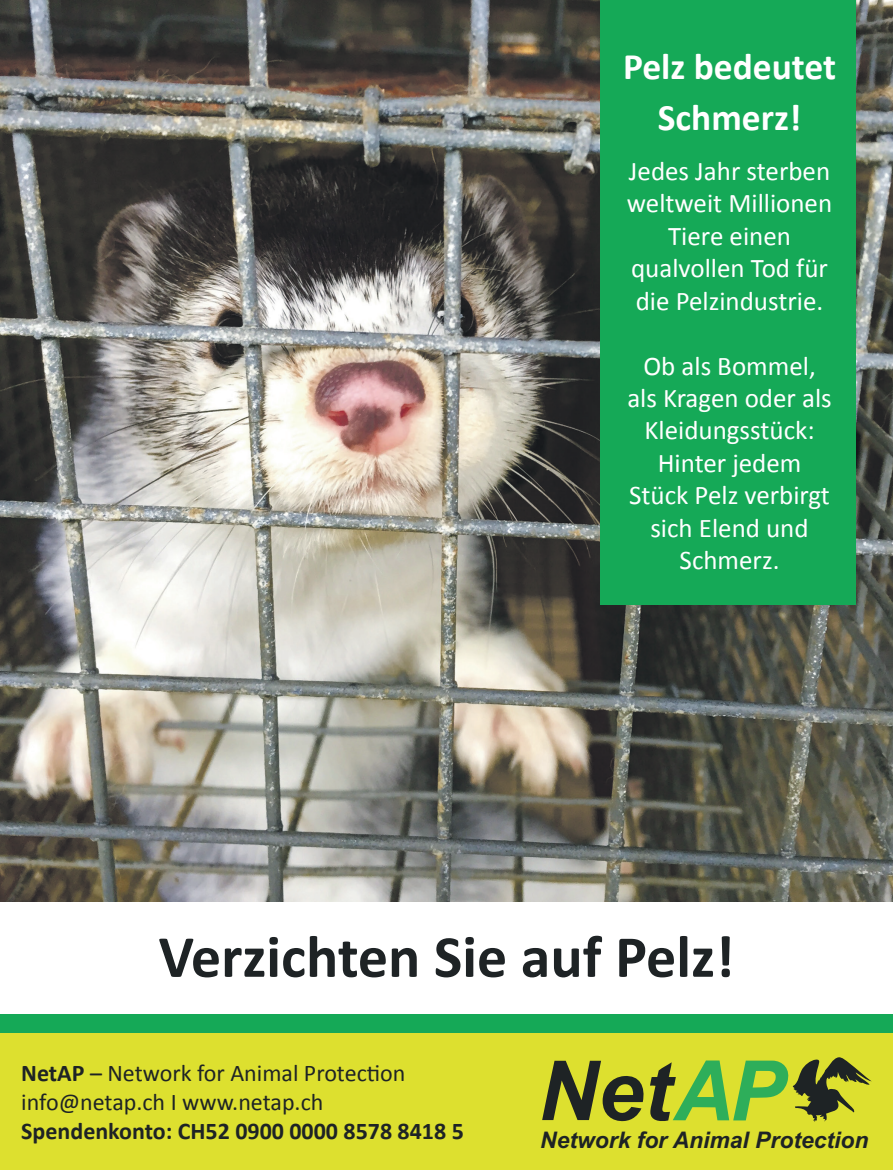
<style>
.page{position:relative;width:893px;height:1170px;background:#fff}
.page>*{position:absolute;margin:0;border:0;box-sizing:border-box;transform-origin:0 0}
.t1{font:700 60px "Calibri";color:#1e2325}
.t2{font:700 37.5px/50.4px "Calibri";color:#fff;text-align:center}
.t3{font:27px/32.4px "Calibri";color:#fff;text-align:center}
.t4{font:24px "Calibri";color:#1e2325}
.t5{font:700 24px "Calibri";color:#1e2325}
.t6{font:italic 700 22.8px "Arial";color:#1e2325}
.s1{font-weight:700}
</style>
<div class="page">
<img style="left:0;top:0;width:893px;height:901px">
<div style="left:600px;top:0;width:255px;height:604px;background:#15a957"></div>
<div style="left:0;top:1014px;width:893px;height:37px;background:#15a957"></div>
<div style="left:0;top:1033px;width:893px;height:136px;background:#dde02f"></div>
<svg style="left:542px;top:1057px;width:330px;height:65px"></svg>
<p class="t2" style="left:623px;top:40px;width:215px">Pelz bedeutet<br>Schmerz!</p>
<p class="t3" style="left:627px;top:154px;width:207px">Jedes Jahr sterben weltweit Millionen<br>Tiere einen qualvollen Tod für die Pelzindustrie.</p>
<p class="t3" style="left:627px;top:348px;width:206px">Ob als Bommel, als Kragen oder als<br>Kleidungsstück:<br>Hinter jedem<br>Stück Pelz verbirgt sich Elend und<br>Schmerz.</p>
<p class="t1" style="left:159px;top:914px;width:577px">Verzichten Sie auf Pelz!</p>
<p class="t4" style="left:21px;top:1056px;width:386px"><span class="s1">NetAP</span> – Network for Animal Protection</p>
<p class="t4" style="left:21px;top:1085px;width:304px">info@netap.ch I www.netap.ch</p>
<p class="t5" style="left:21px;top:1113px;width:444px">Spendenkonto: CH52 0900 0000 8578 8418 5</p>
<p class="t6" style="left:540px;top:1124px;width:330px">Network for Animal Protection</p>
</div>
